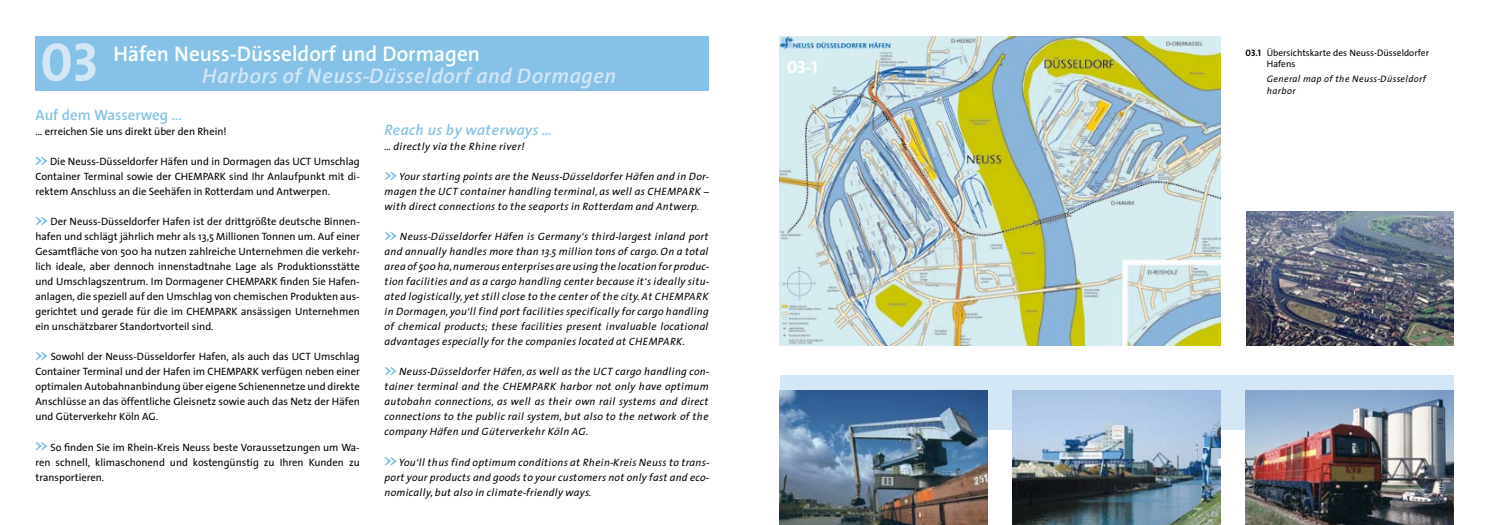
<style>
.page{position:relative;width:1489px;height:525px;background:#fff}
.page>*{position:absolute;margin:0;border:0;box-sizing:border-box;transform-origin:0 0}
.t1{font:54.62px "Thesis Sans Bold Caps";color:#d4e7f6}
.t2{font:italic 600 21.25px "Thesis Sans";color:#d4e7f6}
.t3{font:600 21.25px "Thesis Sans";color:#fff}
.t4{font:17.5px "Thesis Sans Bold Caps";color:#fff}
.t5{font:italic 600 15px "Thesis Sans";color:#86c2e7}
.t6{font:600 15px "Thesis Sans";color:#86c2e7}
.t7{font:italic 10.62px/15px "Thesis Sans";letter-spacing:-.01em;color:#000;text-align:justify}
.t8{font:10.62px/15px "Thesis Sans";color:#000;text-align:justify}
.t9{font:9.38px/11.2px "Thesis Sans";color:#000}
.t10{font:italic 9.38px/11.2px "Thesis Sans";color:#000}
.s1{font-family:"Thesis Sans Bold Caps"}
</style>
<div class="page">
<div style="left:35px;top:36px;width:674px;height:54px;background:#86c2e7"></div>
<svg style="left:35px;top:157px;width:13px;height:8px"></svg>
<svg style="left:35px;top:217px;width:13px;height:8px"></svg>
<svg style="left:35px;top:352px;width:13px;height:8px"></svg>
<svg style="left:35px;top:442px;width:13px;height:8px"></svg>
<svg style="left:384px;top:172px;width:13px;height:8px"></svg>
<svg style="left:384px;top:232px;width:13px;height:8px"></svg>
<svg style="left:384px;top:367px;width:13px;height:8px"></svg>
<svg style="left:384px;top:457px;width:13px;height:8px"></svg>
<img style="left:780px;top:36px;width:440px;height:309px">
<div style="left:780px;top:375px;width:673px;height:54px;background:#d4e7f6"></div>
<img style="left:1246px;top:211px;width:207px;height:134px">
<img style="left:1245px;top:390px;width:208px;height:134px">
<img style="left:780px;top:390px;width:207px;height:134px">
<img style="left:1012px;top:390px;width:208px;height:134px">
<h1 class="t1" style="left:40px;top:32px;width:60px">03</h1>
<h2 class="t3" style="left:113px;top:42px;width:368px">Häfen Neuss-Düsseldorf und Dormagen</h2>
<h2 class="t2" style="left:202px;top:64px;width:416px">Harbors of Neuss-Düsseldorf and Dormagen</h2>
<h3 class="t6" style="left:35px;top:107px;width:148px">Auf dem Wasserweg …</h3>
<p class="t8" style="left:35px;top:125px;width:193px">… erreichen Sie uns direkt über den Rhein!</p>
<p class="t8" style="left:35px;top:155px;width:326px;text-indent:15px">Die Neuss-Düsseldorfer Häfen und in Dormagen das UCT Umschlag Container Terminal sowie der CHEMPARK sind Ihr Anlaufpunkt mit di&shy;rektem Anschluss an die Seehäfen in Rotterdam und Antwerpen.</p>
<p class="t8" style="left:35px;top:215px;width:326px;text-indent:15px">Der Neuss-Düsseldorfer Hafen ist der drittgrößte deutsche Binnen&shy;hafen und schlägt jährlich mehr als 13,5 Millionen Tonnen um. Auf einer Gesamtfläche von 500 ha nutzen zahlreiche Unternehmen die verkehr&shy;lich ideale, aber dennoch innenstadtnahe Lage als Produktionsstätte und Umschlagszentrum. Im Dormagener CHEMPARK finden Sie Hafen&shy;anlagen, die speziell auf den Umschlag von chemischen Produkten aus&shy;gerichtet und gerade für die im CHEMPARK ansässigen Unternehmen ein unschätzbarer Standortvorteil sind.</p>
<p class="t8" style="left:35px;top:350px;width:326px;text-indent:15px">Sowohl der Neuss-Düsseldorfer Hafen, als auch das UCT Umschlag Container Terminal und der Hafen im CHEMPARK verfügen neben einer optimalen Autobahnanbindung über eigene Schienennetze und direkte Anschlüsse an das öffentliche Gleisnetz sowie auch das Netz der Häfen und Güterverkehr Köln AG.</p>
<p class="t8" style="left:35px;top:440px;width:326px;text-indent:15px">So finden Sie im Rhein-Kreis Neuss beste Voraussetzungen um Wa&shy;ren schnell, klimaschonend und kostengünstig zu Ihren Kunden zu transportieren.</p>
<h3 class="t5" style="left:384px;top:122px;width:168px">Reach us by waterways …</h3>
<p class="t7" style="left:384px;top:139px;width:142px">… directly via the Rhine river!</p>
<p class="t7" style="left:384px;top:169px;width:326px;text-indent:14px">Your starting points are the Neuss-Düsseldorfer Häfen and in Dor&shy;magen the UCT container handling terminal, as well as CHEMPARK – with direct connections to the seaports in Rotterdam and Antwerp.</p>
<p class="t7" style="left:384px;top:229px;width:326px;text-indent:15px">Neuss-Düsseldorfer Häfen is Germany‘s third-largest inland port and annually handles more than 13.5 million tons of cargo. On a total area of 500 ha, numerous enterprises are using the location for produc&shy;tion facilities and as a cargo handling center because it‘s ideally situ&shy;ated logistically, yet still close to the center of the city. At CHEMPARK in Dormagen, you‘ll find port facilities specifically for cargo handling of chemical products; these facilities present invaluable locational advantages especially for the companies located at CHEMPARK.</p>
<p class="t7" style="left:384px;top:364px;width:326px;text-indent:14px">Neuss-Düsseldorfer Häfen, as well as the UCT cargo handling con&shy;tainer terminal and the CHEMPARK harbor not only have optimum autobahn connections, as well as their own rail systems and direct connections to the public rail system, but also to the network of the company Häfen und Güterverkehr Köln AG.</p>
<p class="t7" style="left:384px;top:454px;width:326px;text-indent:14px">You‘ll thus find optimum conditions at Rhein-Kreis Neuss to trans&shy;port your products and goods to your customers not only fast and eco&shy;nomically, but also in climate-friendly ways.</p>
<h3 class="t4" style="left:787px;top:57px;width:32px">03-1</h3>
<p class="t9" style="left:1266px;top:48px;width:164px;text-indent:-21px"><span class="s1">03.1</span> Übersichtskarte des Neuss-Düsseldorfer<br>Hafens</p>
<p class="t10" style="left:1266px;top:74px;width:161px">General map of the Neuss-Düsseldorf harbor</p>
</div>
